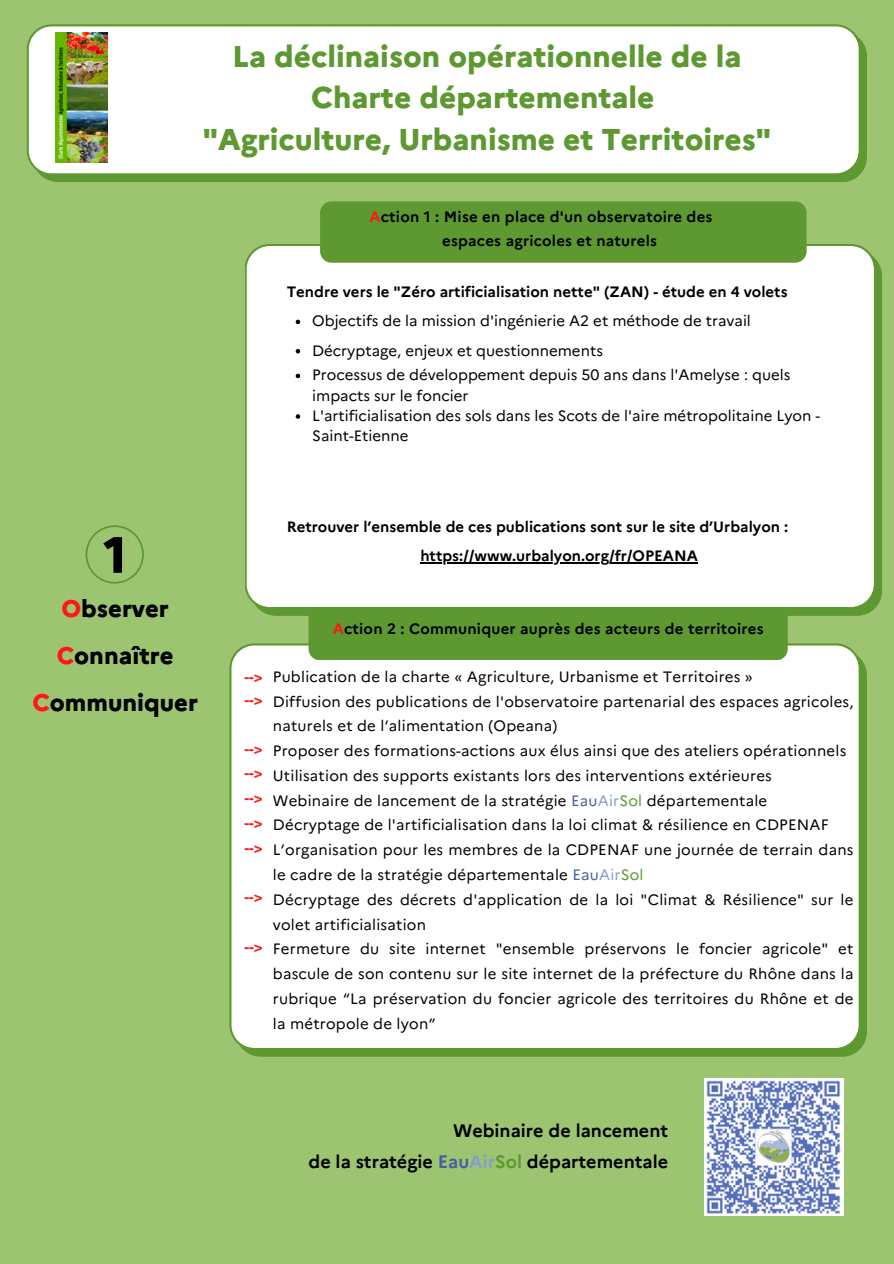
<style>
.page{position:relative;width:894px;height:1264px;background:#fff}
.page>*{position:absolute;margin:0;border:0;box-sizing:border-box;transform-origin:0 0}
.t1{font:800 51px "Marianne";color:#000}
.t2{font:800 30px/41.7px "Marianne";color:#5d9930;text-align:center}
.t3{font:800 24px/47.2px "Marianne";color:#000;text-align:center}
.t4{font:700 18px/30.3px "Marianne";color:#000;text-align:right}
.t5{font:15px/24.8px "Marianne";letter-spacing:.015em;color:#000}
.t6{font:700 15px/23.7px "Marianne";color:#000}
.t7{font:700 15px "Marianne";color:#ff1616}
.s1{color:#ff1616}
.s2{color:#465f9d}
.s3{color:#869ece}
.s4{color:#5d9930}
</style>
<div class="page">
<div style="left:0;top:0;width:893px;height:1263px;background:#9dc471"></div>
<svg style="left:85px;top:525px;width:59px;height:58px"></svg>
<div style="left:229px;top:643px;width:637px;height:413px;background:#fff"></div>
<div style="left:308px;top:600px;width:479px;height:60px;background:#5d9930;border-radius:11px"></div>
<svg style="left:27px;top:24px;width:839px;height:158px;fill:#fff"></svg>
<img style="left:55px;top:32px;width:52px;height:131px">
<div style="left:245px;top:244px;width:636px;height:372px;background:#fff"></div>
<div style="left:320px;top:201px;width:486px;height:62px;background:#5d9930;border-radius:11px"></div>
<img style="left:704px;top:1078px;width:139px;height:137px">
<svg style="left:295px;top:320px;width:5px;height:4px"></svg>
<svg style="left:295px;top:349px;width:5px;height:4px"></svg>
<svg style="left:295px;top:374px;width:5px;height:4px"></svg>
<svg style="left:295px;top:414px;width:5px;height:5px"></svg>
<hr style="left:420px;top:562px;width:277px;height:1px;background:#000">
<p class="t2" style="left:203px;top:35px;width:569px">La déclinaison opérationnelle de la<br>Charte départementale<br>"Agriculture, Urbanisme et Territoires"</p>
<p class="t1" style="left:103px;top:523px;width:25px">1</p>
<h4 class="t3" style="left:32px;top:584px;width:167px"><span class="s1">O</span>bserver<br><span class="s1">C</span>onnaître<br><span class="s1">C</span>ommuniquer</h4>
<p class="t6" style="left:442px;top:205px;width:272px;text-indent:-73px"><span class="s1">A</span>ction 1 : Mise en place d'un observatoire des espaces agricoles et naturels</p>
<p class="t6" style="left:286px;top:280px;width:502px">Tendre vers le "Zéro artificialisation nette" (ZAN) - étude en 4 volets</p>
<p class="t5" style="left:312px;top:309px;width:440px">Objectifs de la mission d'ingénierie A2 et méthode de travail</p>
<p class="t5" style="left:312px;top:338px;width:292px">Décryptage, enjeux et questionnements</p>
<p class="t5" style="left:312px;top:365px;width:479px;line-height:20.2px">Processus de développement depuis 50 ans dans l'Amelyse : quels impacts sur le foncier</p>
<p class="t5" style="left:312px;top:405px;width:509px;line-height:20.2px">L'artificialisation des sols dans les Scots de l'aire métropolitaine Lyon -<br>Saint-Etienne</p>
<h3 class="t6" style="left:286px;top:514px;width:503px">Retrouver l’ensemble de ces publications sont sur le site d’Urbalyon :</h3>
<p class="t6" style="left:420px;top:543px;width:279px">https://www.urbalyon.org/fr/OPEANA</p>
<p class="t6" style="left:332px;top:617px;width:432px"><span class="s1">A</span>ction 2 : Communiquer auprès des acteurs de territoires</p>
<p class="t7" style="left:244px;top:667px;width:20px">--&gt;</p>
<p class="t7" style="left:244px;top:690px;width:20px">--&gt;</p>
<p class="t7" style="left:244px;top:739px;width:20px">--&gt;</p>
<p class="t7" style="left:244px;top:763px;width:20px">--&gt;</p>
<p class="t7" style="left:244px;top:788px;width:20px">--&gt;</p>
<p class="t7" style="left:244px;top:813px;width:20px">--&gt;</p>
<p class="t7" style="left:244px;top:838px;width:20px">--&gt;</p>
<p class="t7" style="left:244px;top:887px;width:20px">--&gt;</p>
<p class="t7" style="left:244px;top:937px;width:20px">--&gt;</p>
<p class="t5" style="left:273px;top:664px;width:481px">Publication de la charte « Agriculture, Urbanisme et Territoires »</p>
<h2 class="t5" style="left:273px;top:689px;width:582px">Diffusion des publications de l'observatoire partenarial des espaces agricoles, naturels et de l’alimentation (Opeana)</h2>
<h4 class="t5" style="left:273px;top:738px;width:575px">Proposer des formations-actions aux élus ainsi que des ateliers opérationnels</h4>
<h4 class="t5" style="left:273px;top:763px;width:500px">Utilisation des supports existants lors des interventions extérieures</h4>
<p class="t5" style="left:273px;top:788px;width:496px">Webinaire de lancement de la stratégie <span class="s2">Eau</span><span class="s3">Air</span><span class="s4">Sol</span> départementale</p>
<p class="t5" style="left:273px;top:812px;width:557px">Décryptage de l'artificialisation dans la loi climat &amp; résilience en CDPENAF</p>
<p class="t5" style="left:273px;top:837px;width:582px">L’organisation pour les membres de la CDPENAF une journée de terrain dans le cadre de la stratégie départementale <span class="s2">Eau</span><span class="s3">Air</span><span class="s4">Sol</span></p>
<p class="t5" style="left:273px;top:887px;width:582px">Décryptage des décrets d'application de la loi "Climat &amp; Résilience" sur le volet artificialisation</p>
<h4 class="t5" style="left:273px;top:936px;width:582px;text-align:justify">Fermeture du site internet "ensemble préservons le foncier agricole" et bascule de son contenu sur le site internet de la préfecture du Rhône dans la rubrique “La préservation du foncier agricole des territoires du Rhône et de la métropole de lyon”</h4>
<p class="t4" style="left:308px;top:1115px;width:361px">Webinaire de lancement<br>de la stratégie <span class="s2">Eau</span><span class="s3">Air</span><span class="s4">Sol</span> départementale</p>
</div>
